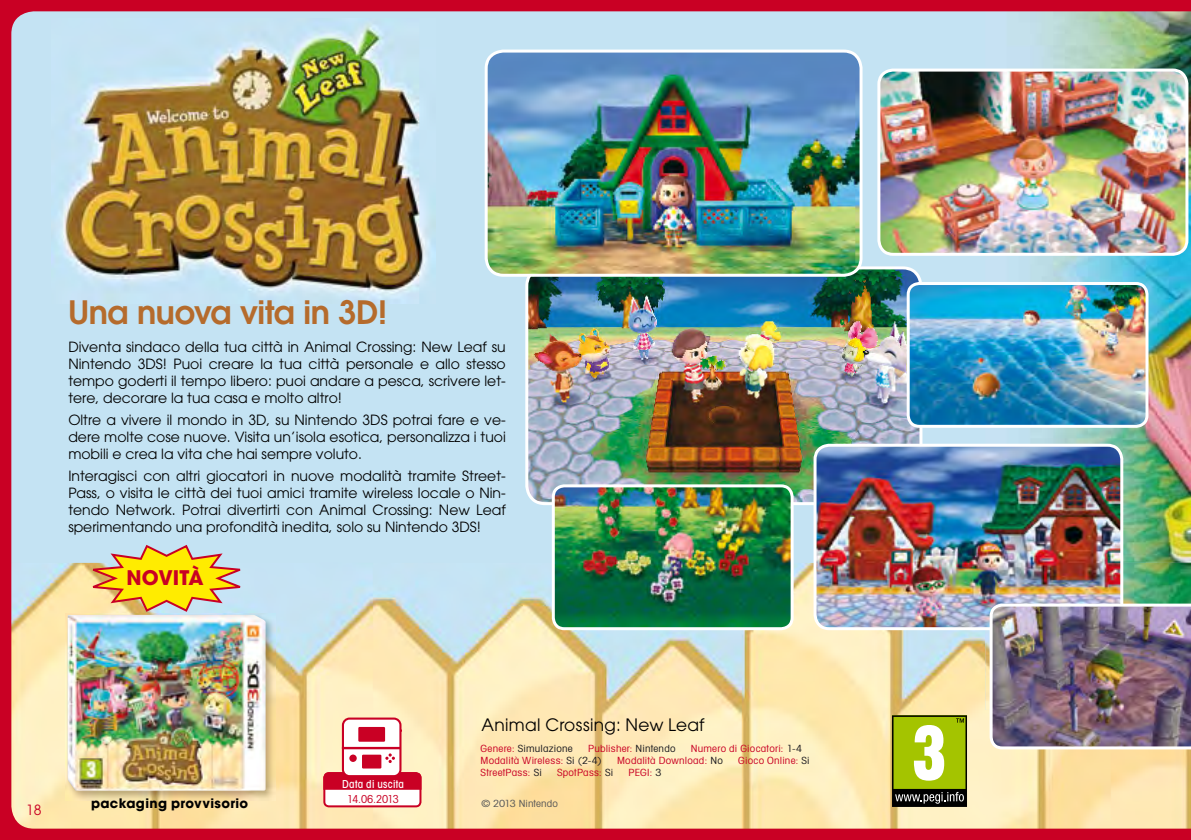
<style>
.page{position:relative;width:1191px;height:840px;background:#fff}
.page>*{position:absolute;margin:0;border:0;box-sizing:border-box;transform-origin:0 0}
.t1{font:600 32px "Avant Garde LT";letter-spacing:-.01em;color:#b56b2c}
.t2{font:700 20px "Avant Garde LT";color:#c90024}
.t3{font:17px "Avant Garde LT";letter-spacing:.02em;color:#000}
.t4{font:14px/16.8px "Avant Garde LT";color:#000;text-align:justify}
.t5{font:14px "Avant Garde LT";color:#c90024}
.t6{font:700 13px "Avant Garde LT";letter-spacing:.025em;color:#000}
.t7{font:500 condensed 11px "Avant Garde LT";letter-spacing:.025em;color:#fff}
.t8{font:condensed 11px "Avant Garde LT";letter-spacing:-.065em;color:#c90024}
.t9{font:condensed 9.8px "Avant Garde LT";letter-spacing:.02em;color:#c90024;scale:1.11 1}
.t10{font:condensed 9.8px "Avant Garde LT";letter-spacing:.02em;color:#1c1b20;scale:1.11 1}
.t11{font:condensed 9.8px "Avant Garde LT";letter-spacing:.005em;color:#575758;scale:1.11 1}
.s1{color:#c90024}
.s2{color:#1c1b20}
</style>
<div class="page">
<img style="left:0;top:0;width:1191px;height:839px">
<h1 class="t1" style="left:68px;top:291px;width:320px">Una nuova vita in 3D!</h1>
<p class="t4" style="left:68px;top:338px;width:439px">Diventa sindaco della tua città in Animal Crossing: New Leaf su Nintendo 3DS! Puoi creare la tua città personale e allo stesso tempo goderti il tempo libero: puoi andare a pesca, scrivere let&shy;tere, decorare la tua casa e molto altro!</p>
<p class="t4" style="left:68px;top:411px;width:439px">Oltre a vivere il mondo in 3D, su Nintendo 3DS potrai fare e ve&shy;dere molte cose nuove. Visita un’isola esotica, personalizza i tuoi mobili e crea la vita che hai sempre voluto.</p>
<p class="t4" style="left:68px;top:467px;width:439px">Interagisci con altri giocatori in nuove modalità tramite Street-Pass, o visita le città dei tuoi amici tramite wireless locale o Nin&shy;tendo Network. Potrai divertirti con Animal Crossing: New Leaf sperimentando una profondità inedita, solo su Nintendo 3DS!</p>
<h2 class="t2" style="left:127px;top:564px;width:79px">NOVITÀ</h2>
<p class="t5" style="left:26px;top:801px;width:17px">18</p>
<p class="t6" style="left:91px;top:794px;width:159px">packaging provvisorio</p>
<p class="t7" style="left:342px;top:776px;width:63px">Data di uscita</p>
<p class="t8" style="left:347px;top:791px;width:53px">14.06.2013</p>
<p class="t3" style="left:481px;top:714px;width:225px">Animal Crossing: New Leaf</p>
<p class="t10" style="left:480px;top:742px;width:85px"><span class="s1">Genere:</span> Simulazione</p>
<p class="t9" style="left:588px;top:742px;width:80px">Publisher: <span class="s2">Nintendo</span></p>
<p class="t9" style="left:691px;top:742px;width:102px">Numero di Giocatori: <span class="s2">1-4</span></p>
<p class="t9" style="left:480px;top:754px;width:111px">Modalità Wireless: <span class="s2">Si (2-4)</span></p>
<p class="t9" style="left:617px;top:754px;width:97px">Modalità Download: <span class="s2">No</span></p>
<p class="t9" style="left:738px;top:754px;width:66px">Gioco Online: <span class="s2">Si</span></p>
<p class="t9" style="left:480px;top:766px;width:57px">StreetPass: <span class="s2">Si</span></p>
<p class="t9" style="left:557px;top:766px;width:52px">SpotPass: <span class="s2">Si</span></p>
<p class="t9" style="left:628px;top:766px;width:31px">PEGI: <span class="s2">3</span></p>
<p class="t11" style="left:481px;top:796px;width:70px">© 2013 Nintendo</p>
</div>
